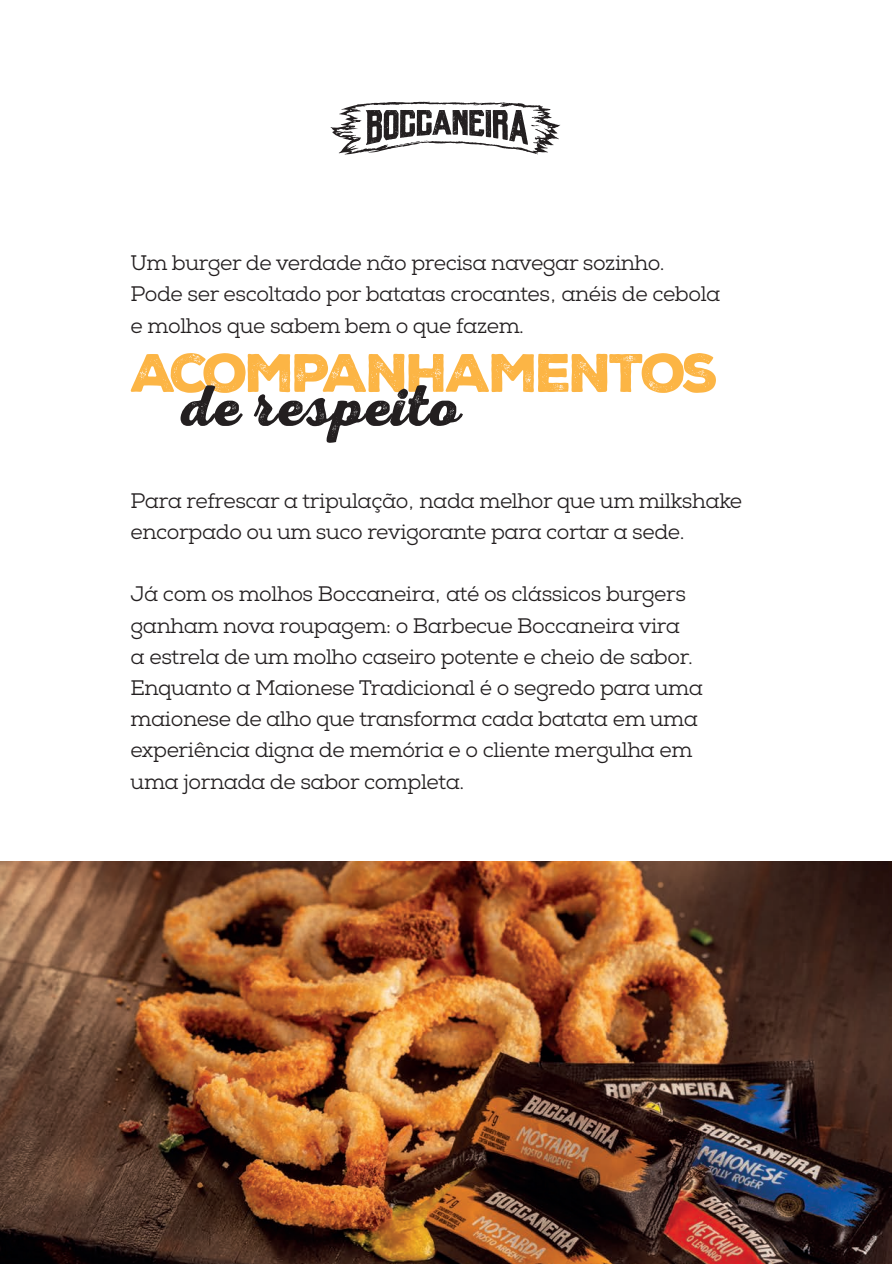
<style>
.page{position:relative;width:892px;height:1264px;background:#fff}
.page>*{position:absolute;margin:0;border:0;box-sizing:border-box;transform-origin:0 0}
.t1{font:58.2px "Nexa Rust Script B 01";letter-spacing:.02em;color:#231f20}
.t2{font:52.35px "Nexa Rust Sans 01 Regular 2";letter-spacing:-.06em;color:#fcb545}
.t3{font:21px/31.2px "Nexa Slab";letter-spacing:-.02em;color:#231f20}
</style>
<div class="page">
<svg style="left:330px;top:102px;width:230px;height:52px"></svg>
<img style="left:0;top:861px;width:891px;height:403px">
<p class="t3" style="left:131px;top:248px;width:591px">Um burger de verdade não precisa navegar sozinho.<br>Pode ser escoltado por batatas crocantes, anéis de cebola e molhos que sabem bem o que fazem.</p>
<h2 class="t2" style="left:131px;top:337px;width:589px">ACOMPANHAMENTOS</h2>
<h1 class="t1" style="left:180px;top:371px;width:280px">de respeito</h1>
<p class="t3" style="left:131px;top:485px;width:613px">Para refrescar a tripulação, nada melhor que um milkshake encorpado ou um suco revigorante para cortar a sede.</p>
<p class="t3" style="left:131px;top:579px;width:574px">Já com os molhos Boccaneira, até os clássicos burgers ganham nova roupagem: o Barbecue Boccaneira vira<br>a estrela de um molho caseiro potente e cheio de sabor.<br>Enquanto a Maionese Tradicional é o segredo para uma maionese de alho que transforma cada batata em uma experiência digna de memória e o cliente mergulha em uma jornada de sabor completa.</p>
</div>
